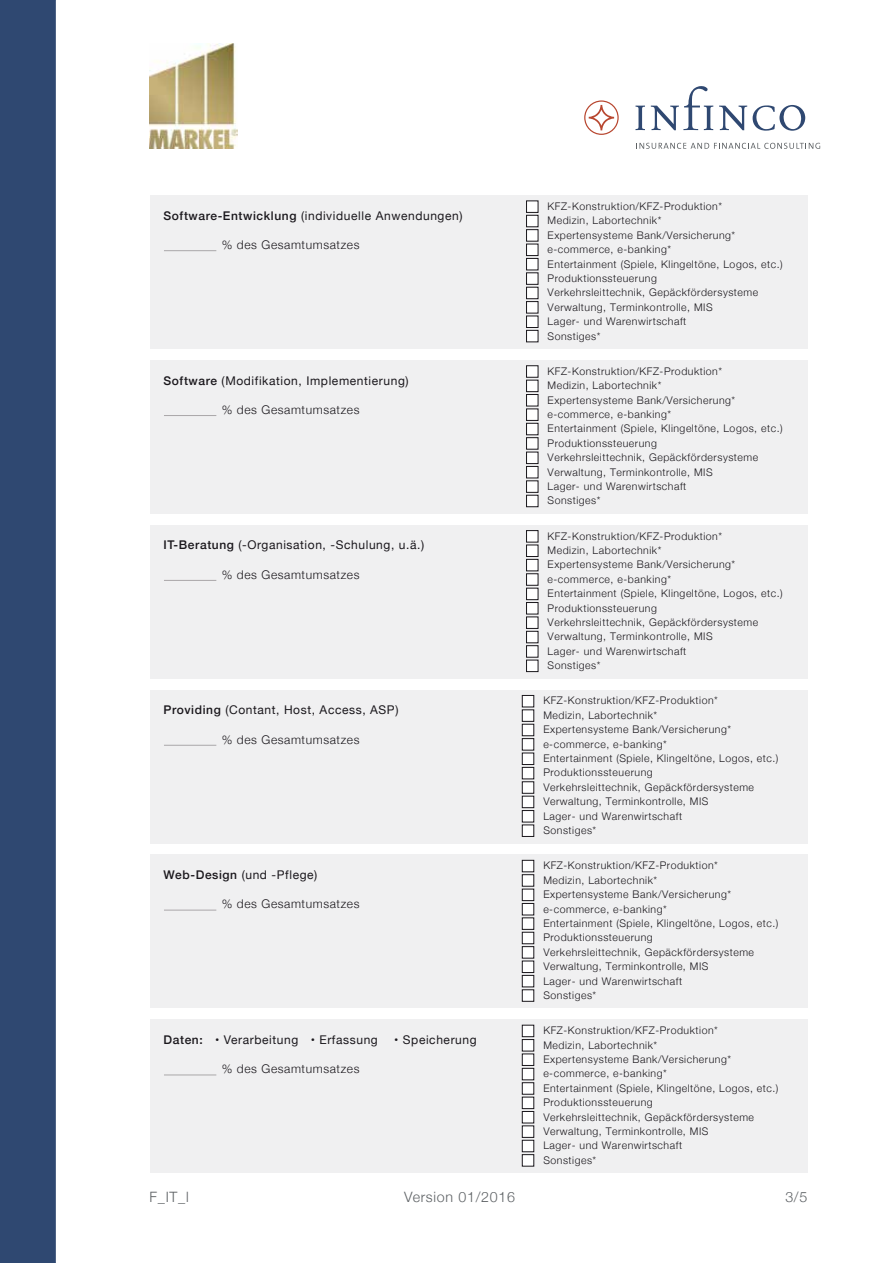
<style>
.page{position:relative;width:893px;height:1263px;background:#fff}
.page>*{position:absolute;margin:0;border:0;box-sizing:border-box;transform-origin:0 0}
.t1{font:300 14.25px "Helvetica Neue";letter-spacing:.05em;color:#5d6164}
.t2{font:12px "Helvetica Neue";letter-spacing:.05em;color:#1a171c}
.t3{font:300 12px "Helvetica Neue";letter-spacing:.05em;color:#1a171c}
.t4{font:300 10.5px/14.4px "Helvetica Neue";letter-spacing:.05em;color:#1a171c}
.s1{font-weight:500}
</style>
<div class="page">
<div style="left:151px;top:360px;width:657px;height:153px;background:#f0f0f1"></div>
<div style="left:526px;top:366px;width:12px;height:11px;background:#fff"></div>
<div style="left:526px;top:380px;width:12px;height:12px;background:#fff;border:1px solid #1a171c"></div>
<div style="left:526px;top:394px;width:12px;height:12px;background:#fff;border:1px solid #1a171c"></div>
<div style="left:526px;top:409px;width:12px;height:12px;background:#fff;border:1px solid #1a171c"></div>
<div style="left:526px;top:423px;width:12px;height:12px;background:#fff;border:1px solid #1a171c"></div>
<div style="left:526px;top:437px;width:12px;height:12px;background:#fff;border:1px solid #1a171c"></div>
<div style="left:526px;top:452px;width:12px;height:12px;background:#fff;border:1px solid #1a171c"></div>
<div style="left:526px;top:466px;width:12px;height:12px;background:#fff;border:1px solid #1a171c"></div>
<div style="left:526px;top:481px;width:12px;height:11px;background:#fff"></div>
<div style="left:526px;top:495px;width:12px;height:12px;background:#fff;border:1px solid #1a171c"></div>
<div style="left:151px;top:525px;width:657px;height:153px;background:#f0f0f1"></div>
<div style="left:526px;top:530px;width:12px;height:12px;background:#fff;border:1px solid #1a171c"></div>
<div style="left:526px;top:545px;width:12px;height:12px;background:#fff;border:1px solid #1a171c"></div>
<div style="left:526px;top:559px;width:12px;height:12px;background:#fff;border:1px solid #1a171c"></div>
<div style="left:526px;top:573px;width:12px;height:12px;background:#fff;border:1px solid #1a171c"></div>
<div style="left:526px;top:588px;width:12px;height:12px;background:#fff;border:1px solid #1a171c"></div>
<div style="left:526px;top:602px;width:12px;height:12px;background:#fff;border:1px solid #1a171c"></div>
<div style="left:526px;top:617px;width:12px;height:12px;background:#fff;border:1px solid #1a171c"></div>
<div style="left:526px;top:631px;width:12px;height:12px;background:#fff;border:1px solid #1a171c"></div>
<div style="left:526px;top:645px;width:12px;height:12px;background:#fff;border:1px solid #1a171c"></div>
<div style="left:526px;top:660px;width:12px;height:12px;background:#fff;border:1px solid #1a171c"></div>
<div style="left:151px;top:690px;width:657px;height:153px;background:#f0f0f1"></div>
<div style="left:522px;top:695px;width:12px;height:12px;background:#fff;border:1px solid #1a171c"></div>
<div style="left:522px;top:710px;width:12px;height:11px;background:#fff;border:1px solid #1a171c"></div>
<div style="left:522px;top:724px;width:12px;height:12px;background:#fff;border:1px solid #1a171c"></div>
<div style="left:522px;top:738px;width:12px;height:12px;background:#fff;border:1px solid #1a171c"></div>
<div style="left:522px;top:753px;width:12px;height:12px;background:#fff;border:1px solid #1a171c"></div>
<div style="left:522px;top:767px;width:12px;height:12px;background:#fff;border:1px solid #1a171c"></div>
<div style="left:522px;top:781px;width:12px;height:12px;background:#fff;border:1px solid #1a171c"></div>
<div style="left:522px;top:796px;width:12px;height:12px;background:#fff;border:1px solid #1a171c"></div>
<div style="left:522px;top:810px;width:12px;height:12px;background:#fff;border:1px solid #1a171c"></div>
<div style="left:522px;top:825px;width:12px;height:12px;background:#fff;border:1px solid #1a171c"></div>
<div style="left:151px;top:855px;width:657px;height:153px;background:#f0f0f1"></div>
<div style="left:522px;top:860px;width:12px;height:12px;background:#fff;border:1px solid #1a171c"></div>
<div style="left:522px;top:874px;width:12px;height:12px;background:#fff;border:1px solid #1a171c"></div>
<div style="left:522px;top:889px;width:12px;height:12px;background:#fff;border:1px solid #1a171c"></div>
<div style="left:522px;top:903px;width:12px;height:12px;background:#fff;border:1px solid #1a171c"></div>
<div style="left:522px;top:918px;width:12px;height:11px;background:#fff;border:1px solid #1a171c"></div>
<div style="left:522px;top:932px;width:12px;height:12px;background:#fff;border:1px solid #1a171c"></div>
<div style="left:522px;top:946px;width:12px;height:12px;background:#fff;border:1px solid #1a171c"></div>
<div style="left:522px;top:961px;width:12px;height:12px;background:#fff;border:1px solid #1a171c"></div>
<div style="left:522px;top:975px;width:12px;height:12px;background:#fff;border:1px solid #1a171c"></div>
<div style="left:522px;top:989px;width:12px;height:12px;background:#fff;border:1px solid #1a171c"></div>
<div style="left:151px;top:1020px;width:657px;height:153px;background:#f0f0f1"></div>
<div style="left:522px;top:1025px;width:12px;height:12px;background:#fff;border:1px solid #1a171c"></div>
<div style="left:522px;top:1039px;width:12px;height:12px;background:#fff;border:1px solid #1a171c"></div>
<div style="left:522px;top:1054px;width:12px;height:12px;background:#fff;border:1px solid #1a171c"></div>
<div style="left:522px;top:1068px;width:12px;height:12px;background:#fff;border:1px solid #1a171c"></div>
<div style="left:522px;top:1082px;width:12px;height:12px;background:#fff;border:1px solid #1a171c"></div>
<div style="left:522px;top:1097px;width:12px;height:12px;background:#fff;border:1px solid #1a171c"></div>
<div style="left:522px;top:1111px;width:12px;height:12px;background:#fff;border:1px solid #1a171c"></div>
<div style="left:522px;top:1126px;width:12px;height:11px;background:#fff;border:1px solid #1a171c"></div>
<div style="left:522px;top:1140px;width:12px;height:12px;background:#fff;border:1px solid #1a171c"></div>
<div style="left:522px;top:1154px;width:12px;height:12px;background:#fff;border:1px solid #1a171c"></div>
<div style="left:151px;top:195px;width:657px;height:153px;background:#f0f0f1"></div>
<div style="left:526px;top:201px;width:12px;height:12px;background:#fff;border:1px solid #1a171c"></div>
<div style="left:526px;top:215px;width:12px;height:12px;background:#fff;border:1px solid #1a171c"></div>
<div style="left:526px;top:229px;width:12px;height:12px;background:#fff;border:1px solid #1a171c"></div>
<div style="left:526px;top:244px;width:12px;height:12px;background:#fff;border:1px solid #1a171c"></div>
<div style="left:526px;top:258px;width:12px;height:12px;background:#fff;border:1px solid #1a171c"></div>
<div style="left:526px;top:273px;width:12px;height:11px;background:#fff"></div>
<div style="left:526px;top:287px;width:12px;height:12px;background:#fff;border:1px solid #1a171c"></div>
<div style="left:526px;top:301px;width:12px;height:12px;background:#fff;border:1px solid #1a171c"></div>
<div style="left:526px;top:316px;width:12px;height:12px;background:#fff;border:1px solid #1a171c"></div>
<div style="left:526px;top:330px;width:12px;height:12px;background:#fff;border:1px solid #1a171c"></div>
<svg style="left:584px;top:100px;width:35px;height:35px"></svg>
<svg style="left:635px;top:106px;width:10px;height:24px"></svg>
<svg style="left:651px;top:86px;width:62px;height:44px"></svg>
<svg style="left:719px;top:106px;width:28px;height:24px"></svg>
<svg style="left:753px;top:105px;width:52px;height:26px"></svg>
<svg style="left:636px;top:143px;width:184px;height:6px"></svg>
<div style="left:0;top:0;width:55px;height:1263px;background:#2f4871"></div>
<img style="left:150px;top:44px;width:88px;height:105px">
<hr style="left:164px;top:250px;width:52px;height:1px;background:#aaa7a9">
<hr style="left:164px;top:415px;width:52px;height:1px;background:#aaa7a9">
<hr style="left:164px;top:580px;width:52px;height:1px;background:#aaa7a9">
<hr style="left:164px;top:745px;width:52px;height:1px;background:#aaa7a9">
<hr style="left:164px;top:910px;width:52px;height:1px;background:#aaa7a9">
<hr style="left:164px;top:1075px;width:52px;height:1px;background:#aaa7a9">
<p class="t2" style="left:164px;top:207px;width:300px"><span class="s1">Software-Entwicklung</span> (individuelle Anwendungen)</p>
<p class="t4" style="left:548px;top:198px;width:237px">KFZ-Konstruktion/KFZ-Produktion*<br>Medizin, Labortechnik*<br>Expertensysteme Bank/Versicherung* e-commerce, e-banking*<br>Entertainment (Spiele, Klingeltöne, Logos, etc.)<br>Produktionssteuerung<br>Verkehrsleittechnik, Gepäckfördersysteme<br>Verwaltung, Terminkontrolle, MIS<br>Lager- und Warenwirtschaft<br>Sonstiges*</p>
<p class="t3" style="left:222px;top:235px;width:139px">% des Gesamtumsatzes</p>
<p class="t2" style="left:164px;top:372px;width:247px"><span class="s1">Software</span> (Modifikation, Implementierung)</p>
<p class="t4" style="left:548px;top:363px;width:237px">KFZ-Konstruktion/KFZ-Produktion*<br>Medizin, Labortechnik*<br>Expertensysteme Bank/Versicherung* e-commerce, e-banking*<br>Entertainment (Spiele, Klingeltöne, Logos, etc.)<br>Produktionssteuerung<br>Verkehrsleittechnik, Gepäckfördersysteme<br>Verwaltung, Terminkontrolle, MIS<br>Lager- und Warenwirtschaft<br>Sonstiges*</p>
<p class="t2" style="left:164px;top:536px;width:262px"><span class="s1">IT-Beratung</span> (-Organisation, -Schulung, u.ä.)</p>
<p class="t4" style="left:548px;top:528px;width:237px">KFZ-Konstruktion/KFZ-Produktion*<br>Medizin, Labortechnik*<br>Expertensysteme Bank/Versicherung* e-commerce, e-banking*<br>Entertainment (Spiele, Klingeltöne, Logos, etc.)<br>Produktionssteuerung<br>Verkehrsleittechnik, Gepäckfördersysteme<br>Verwaltung, Terminkontrolle, MIS<br>Lager- und Warenwirtschaft<br>Sonstiges*</p>
<p class="t2" style="left:164px;top:701px;width:236px"><span class="s1">Providing</span> (Contant, Host, Access, ASP)</p>
<p class="t4" style="left:543px;top:693px;width:237px">KFZ-Konstruktion/KFZ-Produktion*<br>Medizin, Labortechnik*<br>Expertensysteme Bank/Versicherung* e-commerce, e-banking*<br>Entertainment (Spiele, Klingeltöne, Logos, etc.)<br>Produktionssteuerung<br>Verkehrsleittechnik, Gepäckfördersysteme<br>Verwaltung, Terminkontrolle, MIS<br>Lager- und Warenwirtschaft<br>Sonstiges*</p>
<p class="t2" style="left:164px;top:866px;width:155px"><span class="s1">Web-Design</span> (und -Pflege)</p>
<p class="t4" style="left:543px;top:858px;width:237px">KFZ-Konstruktion/KFZ-Produktion*<br>Medizin, Labortechnik*<br>Expertensysteme Bank/Versicherung* e-commerce, e-banking*<br>Entertainment (Spiele, Klingeltöne, Logos, etc.)<br>Produktionssteuerung<br>Verkehrsleittechnik, Gepäckfördersysteme<br>Verwaltung, Terminkontrolle, MIS<br>Lager- und Warenwirtschaft<br>Sonstiges*</p>
<p class="t2" style="left:164px;top:1031px;width:216px"><span class="s1">Daten:</span> • Verarbeitung • Erfassung</p>
<p class="t2" style="left:394px;top:1031px;width:84px">• Speicherung</p>
<p class="t4" style="left:543px;top:1022px;width:237px">KFZ-Konstruktion/KFZ-Produktion*<br>Medizin, Labortechnik*<br>Expertensysteme Bank/Versicherung* e-commerce, e-banking*<br>Entertainment (Spiele, Klingeltöne, Logos, etc.)<br>Produktionssteuerung<br>Verkehrsleittechnik, Gepäckfördersysteme<br>Verwaltung, Terminkontrolle, MIS<br>Lager- und Warenwirtschaft<br>Sonstiges*</p>
<p class="t3" style="left:222px;top:400px;width:139px">% des Gesamtumsatzes</p>
<p class="t3" style="left:222px;top:565px;width:139px">% des Gesamtumsatzes</p>
<p class="t3" style="left:222px;top:730px;width:139px">% des Gesamtumsatzes</p>
<p class="t3" style="left:222px;top:894px;width:139px">% des Gesamtumsatzes</p>
<p class="t3" style="left:222px;top:1059px;width:139px">% des Gesamtumsatzes</p>
<h1 class="t1" style="left:150px;top:1185px;width:41px">F_IT_l</h1>
<h1 class="t1" style="left:404px;top:1185px;width:112px">Version 01/2016</h1>
<h1 class="t1" style="left:785px;top:1185px;width:24px">3/5</h1>
</div>
